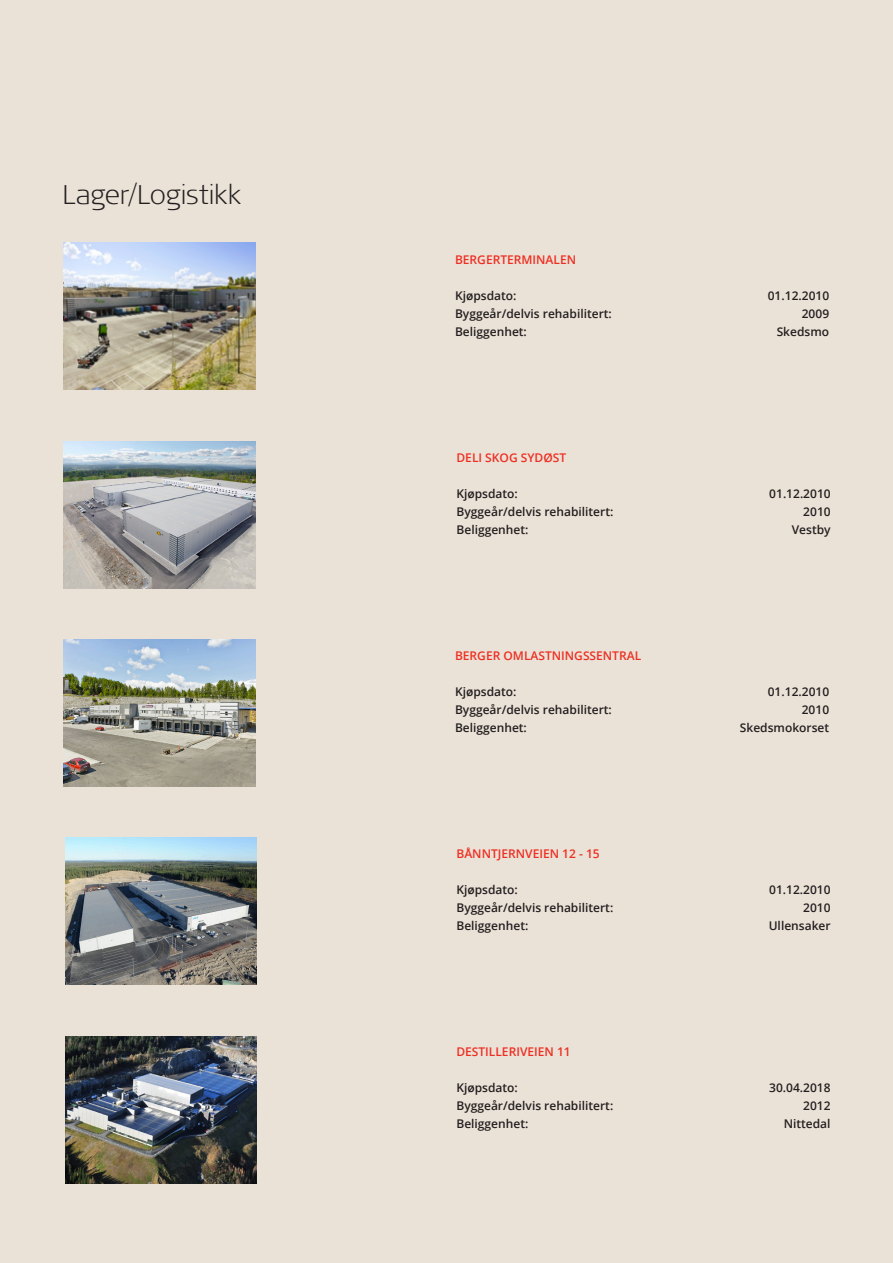
<style>
.page{position:relative;width:893px;height:1263px;background:#ebe2d7}
.page>*{position:absolute;margin:0;border:0;box-sizing:border-box;transform-origin:0 0}
._1_Undertittel_18_26{font:300 expanded 27px "Signa OT";letter-spacing:-.005em;color:#231f20}
.Brødtekst{font:600 12px "Open Sans";color:#231f20}
.Mellomtittel_nivå_1{font:600 12px "Open Sans";color:#ee2e22}
</style>
<div class="page">
<img style="left:64px;top:441px;width:191px;height:147px">
<img style="left:64px;top:639px;width:191px;height:148px">
<img style="left:65px;top:838px;width:192px;height:147px">
<img style="left:65px;top:1036px;width:192px;height:147px">
<img style="left:64px;top:243px;width:191px;height:147px">
<p class="_1_Undertittel_18_26" style="left:63px;top:178px;width:180px">Lager/Logistikk</p>
<p class="Mellomtittel_nivå_1" style="left:455px;top:251px;width:123px">BERGERTERMINALEN</p>
<p class="Brødtekst" style="left:455px;top:287px;width:63px">Kjøpsdato:</p>
<p class="Brødtekst" style="left:455px;top:305px;width:158px">Byggeår/delvis rehabilitert:</p>
<p class="Brødtekst" style="left:455px;top:323px;width:73px">Beliggenhet:</p>
<p class="Mellomtittel_nivå_1" style="left:456px;top:449px;width:111px">DELI SKOG SYDØST</p>
<p class="Brødtekst" style="left:456px;top:485px;width:63px">Kjøpsdato:</p>
<p class="Brødtekst" style="left:456px;top:503px;width:158px">Byggeår/delvis rehabilitert:</p>
<p class="Brødtekst" style="left:456px;top:521px;width:73px">Beliggenhet:</p>
<p class="Mellomtittel_nivå_1" style="left:455px;top:647px;width:188px">BERGER OMLASTNINGSSENTRAL</p>
<p class="Brødtekst" style="left:455px;top:683px;width:63px">Kjøpsdato:</p>
<p class="Brødtekst" style="left:455px;top:701px;width:158px">Byggeår/delvis rehabilitert:</p>
<p class="Brødtekst" style="left:455px;top:719px;width:73px">Beliggenhet:</p>
<p class="Mellomtittel_nivå_1" style="left:456px;top:845px;width:145px">BÅNNTJERNVEIEN 12 - 15</p>
<p class="Brødtekst" style="left:456px;top:881px;width:63px">Kjøpsdato:</p>
<p class="Brødtekst" style="left:456px;top:899px;width:158px">Byggeår/delvis rehabilitert:</p>
<p class="Brødtekst" style="left:456px;top:917px;width:73px">Beliggenhet:</p>
<p class="Mellomtittel_nivå_1" style="left:456px;top:1043px;width:116px">DESTILLERIVEIEN 11</p>
<p class="Brødtekst" style="left:456px;top:1079px;width:63px">Kjøpsdato:</p>
<p class="Brødtekst" style="left:456px;top:1097px;width:158px">Byggeår/delvis rehabilitert:</p>
<p class="Brødtekst" style="left:456px;top:1115px;width:73px">Beliggenhet:</p>
<p class="Brødtekst" style="left:768px;top:287px;width:63px">01.12.2010</p>
<p class="Brødtekst" style="left:802px;top:305px;width:29px">2009</p>
<p class="Brødtekst" style="left:777px;top:323px;width:54px">Skedsmo</p>
<p class="Brødtekst" style="left:769px;top:485px;width:63px">01.12.2010</p>
<p class="Brødtekst" style="left:803px;top:503px;width:29px">2010</p>
<p class="Brødtekst" style="left:792px;top:521px;width:40px">Vestby</p>
<p class="Brødtekst" style="left:768px;top:683px;width:63px">01.12.2010</p>
<p class="Brødtekst" style="left:802px;top:701px;width:29px">2010</p>
<p class="Brødtekst" style="left:740px;top:719px;width:91px">Skedsmokorset</p>
<p class="Brødtekst" style="left:769px;top:881px;width:63px">01.12.2010</p>
<p class="Brødtekst" style="left:803px;top:899px;width:29px">2010</p>
<p class="Brødtekst" style="left:769px;top:917px;width:63px">Ullensaker</p>
<p class="Brødtekst" style="left:769px;top:1079px;width:63px">30.04.2018</p>
<p class="Brødtekst" style="left:803px;top:1097px;width:29px">2012</p>
<p class="Brødtekst" style="left:784px;top:1115px;width:48px">Nittedal</p>
</div>
